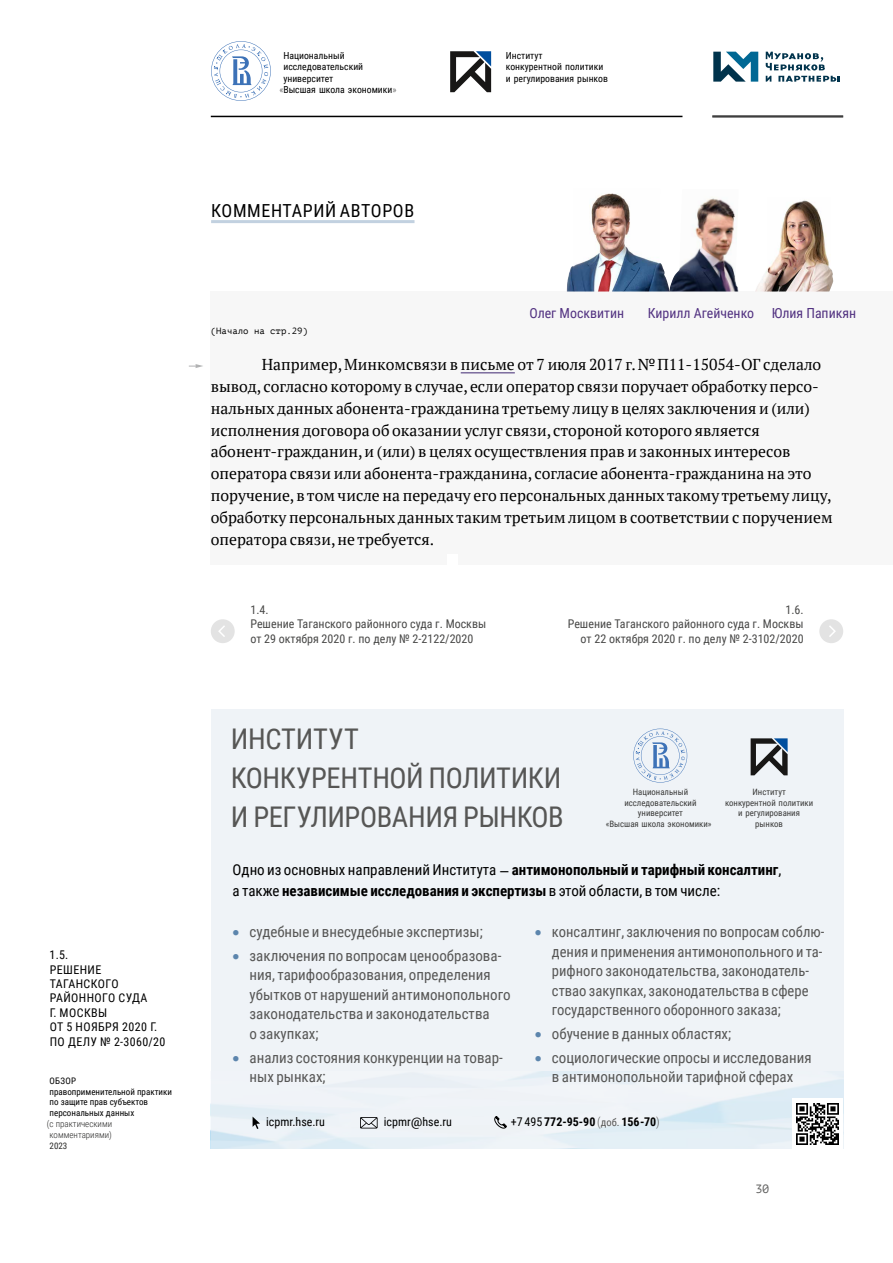
<style>
.page{position:relative;width:893px;height:1263px;background:#fff}
.page>*{position:absolute;margin:0;border:0;box-sizing:border-box;transform-origin:0 0}
.t1{font:28.5px/39px "Roboto Condensed";letter-spacing:-.015em;color:#565655}
.t2{font:18px "Roboto Condensed";letter-spacing:.035em;color:#000}
.t3{font:15.75px/21.9px "PT Serif";color:#000}
.t4{font:15px/19.5px "Roboto Condensed";color:#565655}
.t5{font:700 15px/21px "Roboto Condensed";color:#000}
.t6{font:13.95px "Roboto Condensed";color:#523281}
.t7{font:12px/14.4px "Roboto Condensed";color:#484847}
.t8{font:12px/14.4px "Roboto Condensed";letter-spacing:.035em;color:#000}
.t9{font:700 12px "Roboto Condensed";color:#000}
.t10{font:12px "Roboto Condensed";color:#000}
.t11{font:12px "PT Mono";color:#626261}
.t12{font:9.75px/11.7px "Roboto Condensed";color:#000}
.t13{font:9px/10.8px "Roboto Condensed";color:#000}
.t14{font:300 9px/10.8px "Roboto Condensed";color:#272726}
.t15{font:9px "PT Mono";color:#000}
.t16{font:9px "Roboto Condensed";color:#272726}
.t17{font:8.7px/10.5px "Roboto Condensed";color:#3a3a39;text-align:center}
.s1{color:#6e6e6e}
.s2{font-weight:400}
.s3{color:#5c85ad}
.s4{font-weight:300;color:#565655}
.s5{font-weight:400;font-size:10.5px;color:#565655}
</style>
<div class="page">
<div style="left:211px;top:291px;width:682px;height:274px;background:#f7f7f7"></div>
<svg style="left:189px;top:364px;width:14px;height:4px"></svg>
<hr style="left:211px;top:220px;width:203px;height:3px;background:#c2d1e0">
<img style="left:755px;top:200px;width:78px;height:91px">
<img style="left:567px;top:193px;width:172px;height:98px">
<hr style="left:211px;top:116px;width:471px;height:1px;background:#000">
<svg style="left:211px;top:41px;width:60px;height:60px"></svg>
<svg style="left:450px;top:51px;width:41px;height:41px"></svg>
<svg style="left:713px;top:52px;width:45px;height:30px"></svg>
<svg style="left:766px;top:76px;width:5px;height:6px"></svg>
<svg style="left:778px;top:76px;width:61px;height:6px"></svg>
<svg style="left:766px;top:52px;width:59px;height:18px"></svg>
<hr style="left:712px;top:116px;width:131px;height:1px;background:#000">
<hr style="left:712px;top:117px;width:131px;height:1px;background:#000">
<hr style="left:461px;top:372px;width:54px;height:1px;background:#66548f">
<div style="left:447px;top:554px;width:11px;height:11px;background:#fff"></div>
<div style="left:211px;top:619px;width:24px;height:24px;background:#e3e3e3;border-radius:50%"></div>
<svg style="left:218px;top:626px;width:7px;height:11px"></svg>
<div style="left:819px;top:619px;width:24px;height:24px;background:#e3e3e3;border-radius:50%"></div>
<svg style="left:829px;top:626px;width:7px;height:11px"></svg>
<div style="left:211px;top:709px;width:632px;height:440px;background:#eff3f7"></div>
<svg style="left:633px;top:729px;width:54px;height:54px"></svg>
<svg style="left:751px;top:738px;width:37px;height:37px"></svg>
<svg style="left:792px;top:1098px;width:51px;height:51px"></svg>
<svg style="left:253px;top:1116px;width:7px;height:13px"></svg>
<svg style="left:360px;top:1117px;width:18px;height:12px"></svg>
<svg style="left:494px;top:1116px;width:13px;height:13px"></svg>
<p class="t12" style="left:283px;top:49px;width:63px">Национальный</p>
<p class="t12" style="left:283px;top:61px;width:81px">исследовательский</p>
<p class="t12" style="left:283px;top:72px;width:51px">университет</p>
<p class="t12" style="left:279px;top:84px;width:119px"><span class="s1">«</span>Высшая школа экономики<span class="s1">»</span></p>
<p class="t12" style="left:506px;top:49px;width:104px">Институт<br>конкурентной политики и регулирования рынков</p>
<p class="t8" style="left:50px;top:947px;width:117px">1.5.<br>Решение<br>Таганского районного суда<br>г. Москвы<br>от 5 ноября 2020 г. по делу № 2-3060/20</p>
<p class="t13" style="left:41px;top:1075px;width:7px">ОБЗОР</p>
<p class="t13" style="left:50px;top:1086px;width:124px">правоприменительной практики по защите прав субъектов персональных данных</p>
<p class="t14" style="left:47px;top:1118px;width:67px">(с практическими комментариями)</p>
<p class="t16" style="left:50px;top:1139px;width:19px">2023</p>
<p class="t2" style="left:211px;top:198px;width:205px">Комментарий авторов</p>
<p class="t15" style="left:211px;top:326px;width:99px">(Начало на стр.29)</p>
<p class="t6" style="left:529px;top:303px;width:96px">Олег Москвитин</p>
<p class="t6" style="left:648px;top:303px;width:108px">Кирилл Агейченко</p>
<p class="t6" style="left:772px;top:303px;width:86px">Юлия Папикян</p>
<p class="t3" style="left:211px;top:353px;width:623px;text-indent:51px">Например, Минкомсвязи в письме от 7 июля 2017 г. №П11-15054-ОГ сделало вывод, согласно которому в случае, если оператор связи поручает обработку персо&shy;нальных данных абонента-гражданина третьему лицу в целях заключения и (или) исполнения договора об оказании услуг связи, стороной которого является абонент-гражданин, и (или) в целях осуществления прав и законных интересов оператора связи или абонента-гражданина, согласие абонента-гражданина на это поручение, в том числе на передачу его персональных данных такому третьему лицу, обработку персональных данных таким третьим лицом в соответствии с поручением оператора связи, не требуется.</p>
<p class="t7" style="left:250px;top:602px;width:237px">1.4.<br>Решение Таганского районного суда г. Москвы от 29 октября 2020 г. по делу № 2-2122/2020</p>
<p class="t7" style="left:568px;top:602px;width:237px;text-align:right">1.6.<br>Решение Таганского районного суда г. Москвы от 22 октября 2020 г. по делу № 2-3102/2020</p>
<h1 class="t1" style="left:231px;top:718px;width:334px">Институт<br>конкурентной политики и регулирования рынков</h1>
<p class="t17" style="left:606px;top:786px;width:107px">Национальный исследовательский университет<br>«Высшая школа экономики»</p>
<p class="t17" style="left:725px;top:786px;width:90px">И нститут<br>конкурентной политики и регулирования рынков</p>
<p class="t5" style="left:233px;top:859px;width:550px"><span class="s2">Одно из основных направлений И нститута —</span> антимонопольный и тарифный консалтинг<span class="s2">, а также</span> независимые исследования и экспертизы <span class="s2">в этой области, в том числе:</span></p>
<p class="t4" style="left:233px;top:921px;width:252px"><span class="s3">•</span> судебные и внесудебные экспертизы;</p>
<p class="t4" style="left:250px;top:945px;width:263px;text-indent:-17px"><span class="s3">•</span> заключения по вопросам ценообразова&shy;ния, тарифообразования, определения убытков от нарушений антимонопольного законодательства и законодательства<br>о закупках;</p>
<p class="t4" style="left:250px;top:1047px;width:255px;text-indent:-17px"><span class="s3">•</span> анализ состояния конкуренции на товар&shy;ных рынках;</p>
<p class="t4" style="left:552px;top:921px;width:274px;text-indent:-17px"><span class="s3">•</span> консалтинг, заключения по вопросам соблю&shy;дения и применения антимонопольного и та&shy;рифного законодательства, законодатель&shy;ствао закупках, законодательства в сфере государственного оборонного заказа;</p>
<p class="t4" style="left:535px;top:1023px;width:198px"><span class="s3">•</span> обучение в данных областях;</p>
<p class="t4" style="left:535px;top:1047px;width:278px;text-align:center"><span class="s3">•</span> социологические опросы и исследования в антимонопольнойи тарифной сферах</p>
<p class="t10" style="left:266px;top:1114px;width:60px">icpmr.hse.ru</p>
<p class="t10" style="left:384px;top:1114px;width:70px">icpmr@hse.ru</p>
<p class="t9" style="left:511px;top:1114px;width:150px"><span class="s2">+7 495</span> 772-95-90 <span class="s4">(</span><span class="s5">доб.</span> 156-70<span class="s4">)</span></p>
<p class="t11" style="left:755px;top:1181px;width:16px">30</p>
</div>
